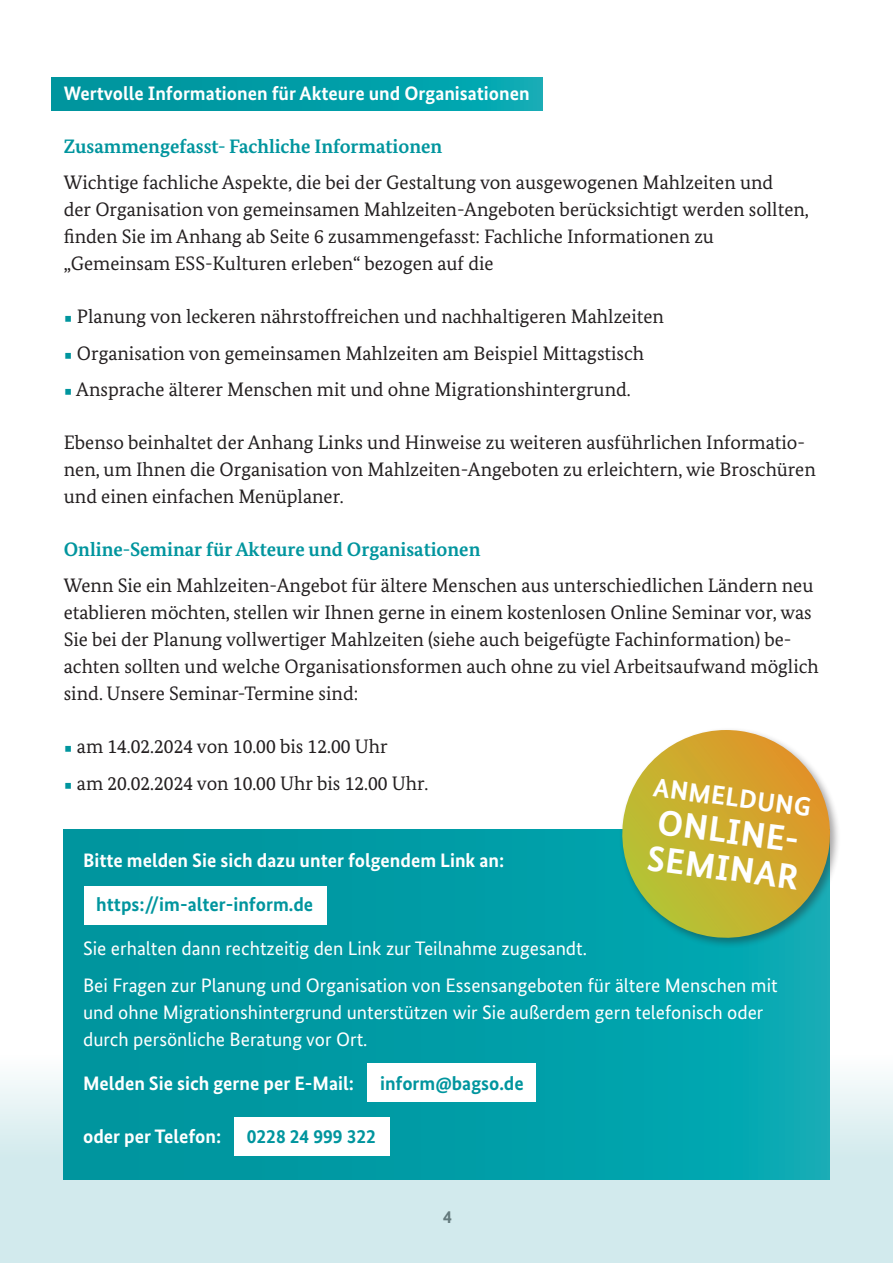
<style>
.page{position:relative;width:893px;height:1263px;background:#fff}
.page>*{position:absolute;margin:0;border:0;box-sizing:border-box;transform-origin:0 0}
.t1{font:700 35.7px/37px "Bundes Sans";color:#fff}
.t2{font:700 26.4px "Bundes Sans";color:#fff}
.t3{font:19.5px/27px "Bundes Serif";color:#231f20}
.t4{font:19.5px/36.8px "Bundes Sans";color:#fff}
.t5{font:700 19.5px "Bundes Sans";color:#fff}
.t6{font:700 19.5px "Bundes Serif";color:#00959e}
.t7{font:700 19.5px "Bundes Sans";color:#00959e}
.t8{font:700 18px "Bundes Sans";color:#231f20}
.s1{color:#00959e}
</style>
<div class="page">
<div style="left:0;top:1054px;width:893px;height:209px;background:linear-gradient(to bottom,#f3f9fa,#c7e5e9)"></div>
<svg style="left:51px;top:77px;width:491px;height:34px;background:#019da7"></svg>
<div style="left:64px;top:829px;width:765px;height:350px;background:linear-gradient(to right,#00929b,#06aab4)"></div>
<div style="left:84px;top:886px;width:243px;height:38px;background:#fff"></div>
<div style="left:367px;top:1063px;width:169px;height:38px;background:#fff"></div>
<div style="left:234px;top:1117px;width:155px;height:38px;background:#fff"></div>
<div style="left:619px;top:726px;width:222px;height:222px;background:#231f20;opacity:.4"></div>
<svg style="left:616px;top:730px;width:221px;height:214px;background:#b6b55c"></svg>
<p class="t5" style="left:64px;top:82px;width:467px">Wertvolle Informationen für Akteure und Organisationen</p>
<p class="t6" style="left:64px;top:134px;width:380px">Zusammengefasst- Fachliche Informationen</p>
<p class="t3" style="left:64px;top:169px;width:747px">Wichtige fachliche Aspekte, die bei der Gestaltung von ausgewogenen Mahlzeiten und<br>der Organisation von gemeinsamen Mahlzeiten-Angeboten berücksichtigt werden sollten, finden Sie im Anhang ab Seite 6 zusammengefasst: Fachliche Informationen zu „Gemeinsam ESS-Kulturen erleben“ bezogen auf die</p>
<p class="t3" style="left:64px;top:303px;width:602px"><span class="s1">▪</span> Planung von leckeren nährstoffreichen und nachhaltigeren Mahlzeiten</p>
<p class="t3" style="left:64px;top:339px;width:582px"><span class="s1">▪</span> Organisation von gemeinsamen Mahlzeiten am Beispiel Mittagstisch</p>
<p class="t3" style="left:64px;top:376px;width:568px"><span class="s1">▪</span> Ansprache älterer Menschen mit und ohne Migrationshintergrund.</p>
<p class="t3" style="left:64px;top:429px;width:753px">Ebenso beinhaltet der Anhang Links und Hinweise zu weiteren ausführlichen Informatio&shy;nen, um Ihnen die Organisation von Mahlzeiten-Angeboten zu erleichtern, wie Broschüren und einen einfachen Menüplaner.</p>
<p class="t6" style="left:64px;top:537px;width:418px">Online-Seminar für Akteure und Organisationen</p>
<p class="t3" style="left:64px;top:572px;width:756px">Wenn Sie ein Mahlzeiten-Angebot für ältere Menschen aus unterschiedlichen Ländern neu etablieren möchten, stellen wir Ihnen gerne in einem kostenlosen Online Seminar vor, was Sie bei der Planung vollwertiger Mahlzeiten (siehe auch beigefügte Fachinformation) be&shy;achten sollten und welche Organisationsformen auch ohne zu viel Arbeitsaufwand möglich sind. Unsere Seminar-Termine sind:</p>
<p class="t3" style="left:64px;top:732px;width:325px"><span class="s1">▪</span> am 14.02.2024 von 10.00 bis 12.00 Uhr</p>
<p class="t3" style="left:64px;top:769px;width:366px"><span class="s1">▪</span> am 20.02.2024 von 10.00 Uhr bis 12.00 Uhr.</p>
<h2 class="t2" style="left:656px;top:770px;width:160px;rotate:8deg">ANMELDUNG</h2>
<h1 class="t1" style="left:655px;top:801px;width:154px;rotate:8deg">ONLINE-<br>SEMINAR</h1>
<p class="t5" style="left:83px;top:849px;width:423px">Bitte melden Sie sich dazu unter folgendem Link an:</p>
<p class="t7" style="left:96px;top:893px;width:218px">https://im-alter-inform.de</p>
<p class="t4" style="left:83px;top:930px;width:696px">Sie erhalten dann rechtzeitig den Link zur Teilnahme zugesandt.<br>Bei Fragen zur Planung und Organisation von Essensangeboten für ältere Menschen mit</p>
<p class="t4" style="left:83px;top:999px;width:682px;line-height:27px">und ohne Migrationshintergrund unterstützen wir Sie außerdem gern telefonisch oder durch persönliche Beratung vor Ort.</p>
<p class="t5" style="left:83px;top:1072px;width:272px">Melden Sie sich gerne per E-Mail:</p>
<p class="t7" style="left:380px;top:1072px;width:145px">inform@bagso.de</p>
<p class="t5" style="left:83px;top:1124px;width:140px">oder per Telefon:</p>
<p class="t7" style="left:247px;top:1124px;width:131px">0228 24 999 322</p>
<p class="t8" style="left:443px;top:1205px;width:10px">4</p>
</div>
